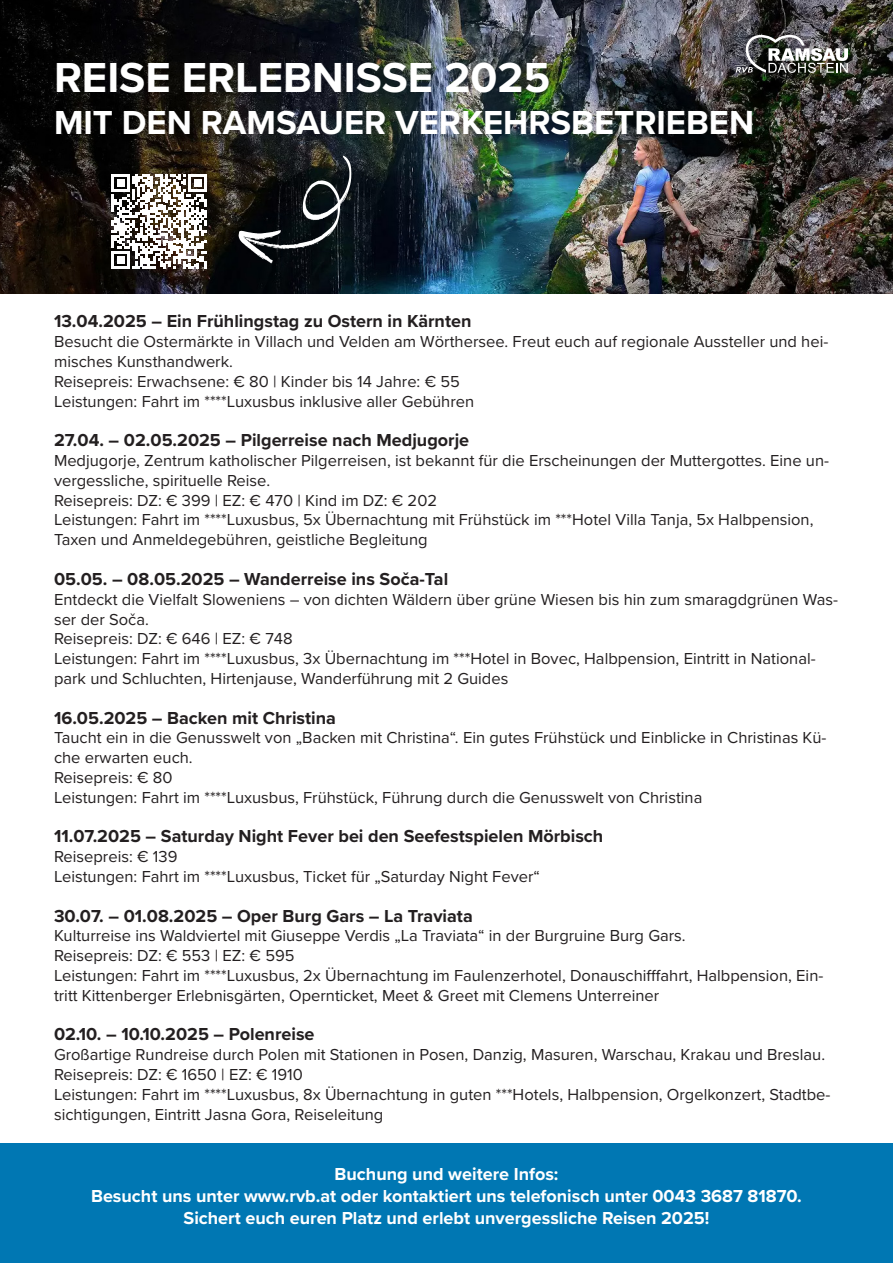
<style>
.page{position:relative;width:893px;height:1263px;background:#fff}
.page>*{position:absolute;margin:0;border:0;box-sizing:border-box;transform-origin:0 0}
.t1{font:700 43.5px "Proxima Nova";color:#fff}
.t2{font:700 34.5px "Proxima Nova";color:#fff}
.t3{font:700 18px "Proxima Nova";color:#231f20}
.t4{font:700 18px/21.6px "Proxima Nova";color:#fff;text-align:center}
.t5{font:16.5px/19.8px "Proxima Nova";color:#231f20}
</style>
<div class="page">
<div style="left:0;top:1144px;width:893px;height:119px;background:#0077b3"></div>
<img style="left:0;top:0;width:893px;height:293px">
<svg style="left:112px;top:174px;width:95px;height:95px"></svg>
<svg style="left:239px;top:156px;width:112px;height:107px;background:#272a2b"></svg>
<svg style="left:731px;top:35px;width:117px;height:38px"></svg>
<p class="t1" style="left:54px;top:46px;width:498px">REISE ERLEBNISSE 2025</p>
<p class="t2" style="left:54px;top:97px;width:702px">MIT DEN RAMSAUER VERKEHRSBETRIEBEN</p>
<p class="t3" style="left:54px;top:308px;width:419px">13.04.2025 – Ein Frühlingstag zu Ostern in Kärnten</p>
<p class="t5" style="left:54px;top:331px;width:776px">Besucht die Ostermärkte in Villach und Velden am Wörthersee. Freut euch auf regionale Aussteller und hei&shy;misches Kunsthandwerk.</p>
<p class="t5" style="left:54px;top:371px;width:407px">Reisepreis: Erwachsene: € 80 | Kinder bis 14 Jahre: € 55</p>
<p class="t5" style="left:54px;top:390px;width:422px">Leistungen: Fahrt im ****Luxusbus inklusive aller Gebühren</p>
<p class="t3" style="left:54px;top:427px;width:417px">27.04. – 02.05.2025 – Pilgerreise nach Medjugorje</p>
<p class="t5" style="left:54px;top:450px;width:776px">Medjugorje, Zentrum katholischer Pilgerreisen, ist bekannt für die Erscheinungen der Muttergottes. Eine un&shy;vergessliche, spirituelle Reise.</p>
<p class="t5" style="left:54px;top:489px;width:385px">Reisepreis: DZ: € 399 | EZ: € 470 | Kind im DZ: € 202</p>
<p class="t5" style="left:54px;top:509px;width:761px">Leistungen: Fahrt im ****Luxusbus, 5x Übernachtung mit Frühstück im ***Hotel Villa Tanja, 5x Halbpension,<br>Taxen und Anmeldegebühren, geistliche Begleitung</p>
<p class="t3" style="left:54px;top:565px;width:396px">05.05. – 08.05.2025 – Wanderreise ins Soča-Tal</p>
<p class="t5" style="left:54px;top:588px;width:786px">Entdeckt die Vielfalt Sloweniens – von dichten Wäldern über grüne Wiesen bis hin zum smaragdgrünen Was&shy;ser der Soča.</p>
<p class="t5" style="left:54px;top:628px;width:240px">Reisepreis: DZ: € 646 | EZ: € 748</p>
<p class="t5" style="left:54px;top:648px;width:763px">Leistungen: Fahrt im ****Luxusbus, 3x Übernachtung im ***Hotel in Bovec, Halbpension, Eintritt in National&shy;park und Schluchten, Hirtenjause, Wanderführung mit 2 Guides</p>
<p class="t3" style="left:54px;top:704px;width:284px">16.05.2025 – Backen mit Christina</p>
<p class="t5" style="left:54px;top:727px;width:774px">Taucht ein in die Genusswelt von „Backen mit Christina“. Ein gutes Frühstück und Einblicke in Christinas Kü&shy;che erwarten euch.</p>
<p class="t5" style="left:54px;top:767px;width:120px">Reisepreis: € 80</p>
<p class="t5" style="left:54px;top:786px;width:650px">Leistungen: Fahrt im ****Luxusbus, Frühstück, Führung durch die Genusswelt von Christina</p>
<p class="t3" style="left:54px;top:823px;width:551px">11.07.2025 – Saturday Night Fever bei den Seefestspielen Mörbisch</p>
<p class="t5" style="left:54px;top:846px;width:125px">Reisepreis: € 139</p>
<p class="t5" style="left:54px;top:866px;width:487px">Leistungen: Fahrt im ****Luxusbus, Ticket für „Saturday Night Fever“</p>
<p class="t3" style="left:54px;top:902px;width:420px">30.07. – 01.08.2025 – Oper Burg Gars – La Traviata</p>
<p class="t5" style="left:54px;top:925px;width:633px">Kulturreise ins Waldviertel mit Giuseppe Verdis „La Traviata“ in der Burgruine Burg Gars.</p>
<p class="t5" style="left:54px;top:945px;width:242px">Reisepreis: DZ: € 553 | EZ: € 595</p>
<p class="t5" style="left:54px;top:965px;width:771px">Leistungen: Fahrt im ****Luxusbus, 2x Übernachtung im Faulenzerhotel, Donauschifffahrt, Halbpension, Ein&shy;tritt Kittenberger Erlebnisgärten, Opernticket, Meet &amp; Greet mit Clemens Unterreiner</p>
<p class="t3" style="left:54px;top:1021px;width:262px">02.10. – 10.10.2025 – Polenreise</p>
<p class="t5" style="left:54px;top:1044px;width:773px">Großartige Rundreise durch Polen mit Stationen in Posen, Danzig, Masuren, Warschau, Krakau und Breslau.</p>
<p class="t5" style="left:54px;top:1064px;width:250px">Reisepreis: DZ: € 1650 | EZ: € 1910</p>
<p class="t5" style="left:54px;top:1083px;width:778px">Leistungen: Fahrt im ****Luxusbus, 8x Übernachtung in guten ***Hotels, Halbpension, Orgelkonzert, Stadtbe&shy;sichtigungen, Eintritt Jasna Gora, Reiseleitung</p>
<p class="t4" style="left:335px;top:1163px;width:225px">Buchung und weitere Infos:</p>
<p class="t4" style="left:91px;top:1185px;width:712px">Besucht uns unter www.rvb.at oder kontaktiert uns telefonisch unter 0043 3687 81870.<br>Sichert euch euren Platz und erlebt unvergessliche Reisen 2025!</p>
</div>
